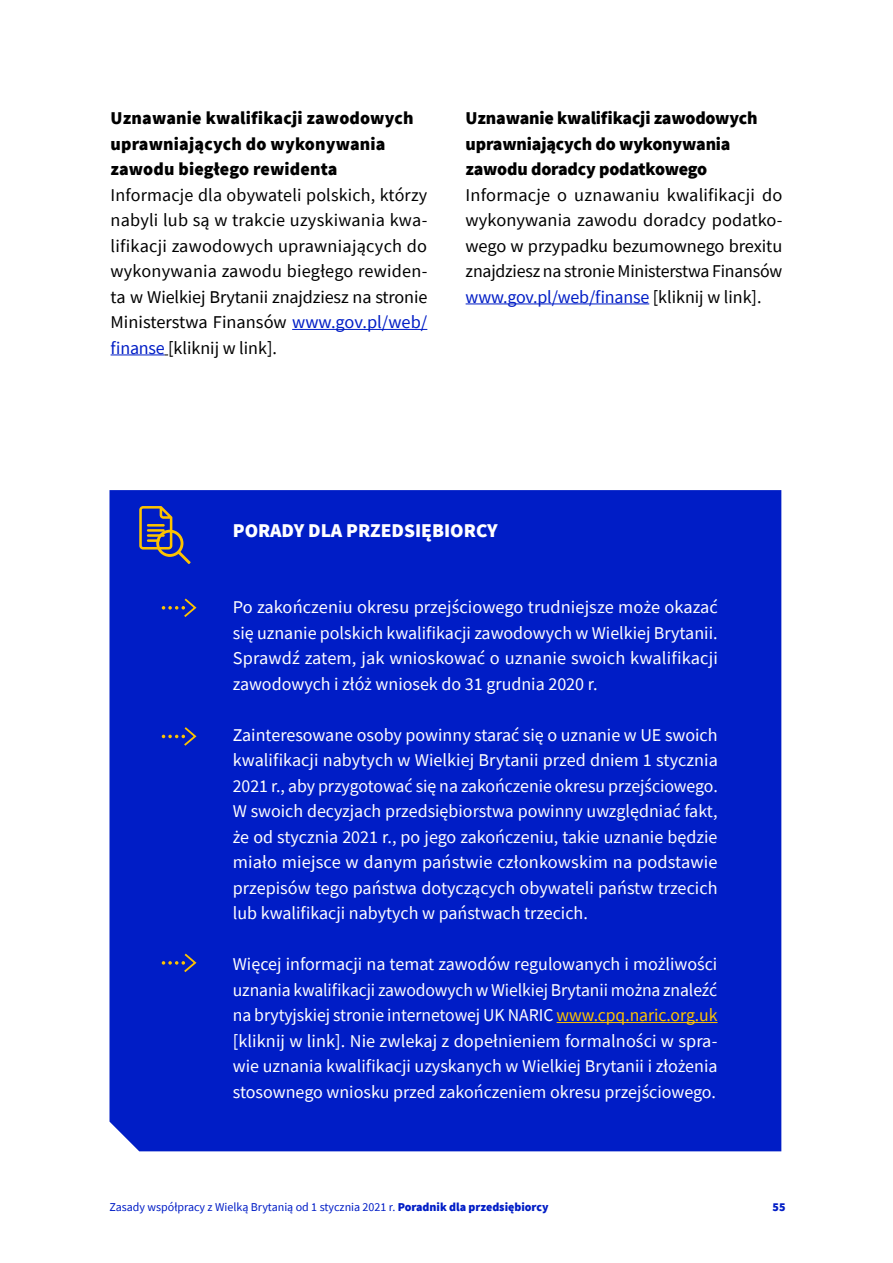
<style>
.page{position:relative;width:893px;height:1263px;background:#fff}
.page>*{position:absolute;margin:0;border:0;box-sizing:border-box;transform-origin:0 0}
.t1{font:900 19.5px "Source Sans Pro";color:#fff}
.t2{font:18px/25.5px "Source Sans Pro";color:#fff;text-align:justify}
.t3{font:18px/25.5px "Source Sans Pro";letter-spacing:-.01em;color:#000;text-align:justify}
.t4{font:900 18px/25.5px "Source Sans Pro";letter-spacing:-.01em;color:#000}
.t5{font:900 18px/25.5px "Source Sans Pro";letter-spacing:.01em;color:#000}
.t6{font:12px "Source Sans Pro";color:#001dc6}
.t7{font:900 12px "Source Sans Pro";color:#001dc6}
.s1{color:#001dc6}
.s2{color:#fdc300}
.s3{font-weight:900}
</style>
<div class="page">
<hr style="left:292px;top:329px;width:135px;height:1px;background:#001dc6">
<hr style="left:111px;top:354px;width:54px;height:1px;background:#001dc6">
<div style="left:109px;top:490px;width:672px;height:661px;background:#001dc6"></div>
<svg style="left:139px;top:506px;width:52px;height:58px;background:#404793"></svg>
<hr style="left:557px;top:1022px;width:161px;height:1px;background:#fdc300">
<svg style="left:162px;top:597px;width:36px;height:22px"></svg>
<svg style="left:162px;top:725px;width:36px;height:23px"></svg>
<svg style="left:162px;top:952px;width:36px;height:22px"></svg>
<hr style="left:466px;top:303px;width:183px;height:1px;background:#001dc6">
<p class="t5" style="left:111px;top:105px;width:305px">Uznawanie kwalifikacji zawodowych uprawniających do wykonywania zawodu biegłego rewidenta</p>
<p class="t3" style="left:111px;top:182px;width:318px">Informacje dla obywateli polskich, którzy nabyli lub są w trakcie uzyskiwania kwa&shy;lifikacji zawodowych uprawniających do wykonywania zawodu biegłego rewiden&shy;ta w Wielkiej Brytanii znajdziesz na stronie Ministerstwa Finansów <span class="s1">www.gov.pl/web/ finanse</span> [kliknij w link].</p>
<p class="t4" style="left:466px;top:105px;width:294px">Uznawanie kwalifikacji zawodowych uprawniających do wykonywania zawodu doradcy podatkowego</p>
<p class="t3" style="left:466px;top:182px;width:318px">Informacje o uznawaniu kwalifikacji do wykonywania zawodu doradcy podatko&shy;wego w przypadku bezumownego brexitu znajdziesz na stronie Ministerstwa Finansów <span class="s1">www.gov.pl/web/finanse</span> [kliknij w link].</p>
<p class="t1" style="left:233px;top:517px;width:266px">PORADY DLA PRZEDSIĘBIORCY</p>
<p class="t2" style="left:233px;top:594px;width:486px">Po zakończeniu okresu przejściowego trudniejsze może okazać się uznanie polskich kwalifikacji zawodowych w Wielkiej Brytanii.<br>Sprawdź zatem, jak wnioskować o uznanie swoich kwalifikacji zawodowych i złóż wniosek do 31 grudnia 2020 r.</p>
<p class="t2" style="left:233px;top:722px;width:486px">Zainteresowane osoby powinny starać się o uznanie w UE swoich kwalifikacji nabytych w Wielkiej Brytanii przed dniem 1 stycznia 2021 r., aby przygotować się na zakończenie okresu przejściowego.<br>W swoich decyzjach przedsiębiorstwa powinny uwzględniać fakt, że od stycznia 2021 r., po jego zakończeniu, takie uznanie będzie miało miejsce w danym państwie członkowskim na podstawie przepisów tego państwa dotyczących obywateli państw trzecich lub kwalifikacji nabytych w państwach trzecich.</p>
<p class="t2" style="left:233px;top:951px;width:486px">Więcej informacji na temat zawodów regulowanych i możliwości uznania kwalifikacji zawodowych w Wielkiej Brytanii można znaleźć na brytyjskiej stronie internetowej UK NARIC <span class="s2">www.cpq.naric.org.uk </span>[kliknij w link]. Nie zwlekaj z dopełnieniem formalności w spra&shy;wie uznania kwalifikacji uzyskanych w Wielkiej Brytanii i złożenia stosownego wniosku przed zakończeniem okresu przejściowego.</p>
<p class="t6" style="left:109px;top:1200px;width:441px">Zasady współpracy z Wielką Brytanią od 1 stycznia 2021 r. <span class="s3">Poradnik dla przedsiębiorcy</span></p>
<p class="t7" style="left:773px;top:1199px;width:14px">55</p>
</div>
